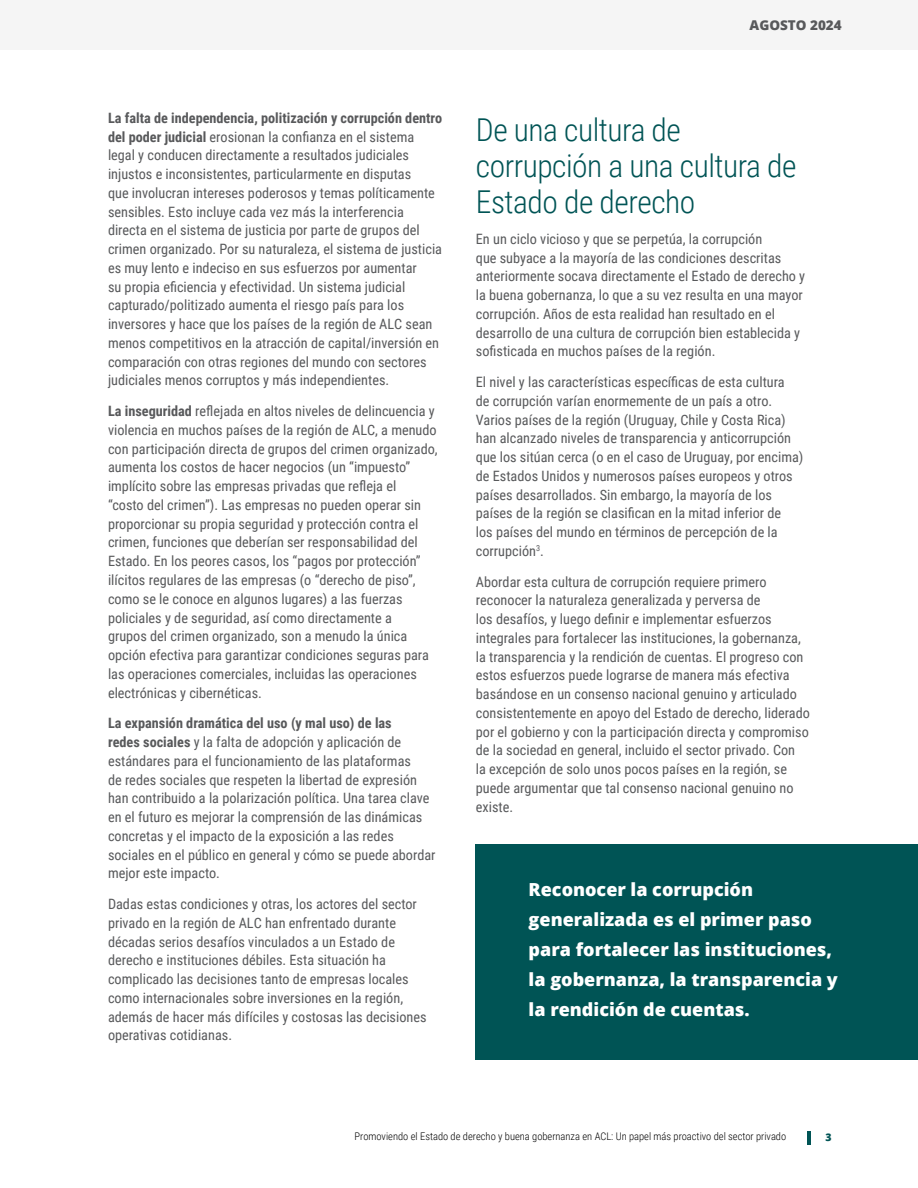
<style>
.page{position:relative;width:918px;height:1188px;background:#fff}
.page>*{position:absolute;margin:0;border:0;box-sizing:border-box;transform-origin:0 0}
.t1{font:300 31.5px/36px "Roboto Condensed";letter-spacing:-.015em;color:#005455}
.t2{font:800 18px/30px "Open Sans";color:#fff}
.t3{font:14.25px/18.8px "Roboto Condensed";color:#58595b}
.t4{font:800 13.5px "Open Sans";color:#58595b}
.t5{font:300 10.5px "Roboto Condensed";color:#000}
.t6{font:800 10.5px "Open Sans";color:#005455}
.s1{font-weight:700}
</style>
<div class="page">
<div style="left:0;top:0;width:918px;height:50px;background:#f5f5f5"></div>
<hr style="left:808px;top:1131px;width:3px;height:14px;background:#005455">
<div style="left:476px;top:844px;width:442px;height:215px;background:#005455"></div>
<p class="t3" style="left:108px;top:108px;width:336px"><span class="s1">La falta de independencia, politización y corrupción dentro del poder judicial</span> erosionan la confianza en el sistema legal y conducen directamente a resultados judiciales injustos e inconsistentes, particularmente en disputas<br>que involucran intereses poderosos y temas políticamente sensibles. Esto incluye cada vez más la interferencia directa en el sistema de justicia por parte de grupos del crimen organizado. Por su naturaleza, el sistema de justicia es muy lento e indeciso en sus esfuerzos por aumentar<br>su propia eficiencia y efectividad. Un sistema judicial capturado/politizado aumenta el riesgo país para los inversores y hace que los países de la región de ALC sean menos competitivos en la atracción de capital/inversión en comparación con otras regiones del mundo con sectores judiciales menos corruptos y más independientes.</p>
<p class="t3" style="left:108px;top:401px;width:331px"><span class="s1">La inseguridad</span> reflejada en altos niveles de delincuencia y violencia en muchos países de la región de ALC, a menudo con participación directa de grupos del crimen organizado, aumenta los costos de hacer negocios (un “impuesto” implícito sobre las empresas privadas que refleja el<br>“costo del crimen”). Las empresas no pueden operar sin proporcionar su propia seguridad y protección contra el crimen, funciones que deberían ser responsabilidad del Estado. En los peores casos, los “pagos por protección” ilícitos regulares de las empresas (o “derecho de piso”, como se le conoce en algunos lugares) a las fuerzas policiales y de seguridad, así como directamente a<br>grupos del crimen organizado, son a menudo la única opción efectiva para garantizar condiciones seguras para las operaciones comerciales, incluidas las operaciones electrónicas y cibernéticas.</p>
<p class="t3" style="left:108px;top:713px;width:329px"><span class="s1">La expansión dramática del uso (y mal uso) de las<br>redes sociales</span> y la falta de adopción y aplicación de estándares para el funcionamiento de las plataformas<br>de redes sociales que respeten la libertad de expresión han contribuido a la polarización política. Una tarea clave en el futuro es mejorar la comprensión de las dinámicas concretas y el impacto de la exposición a las redes sociales en el público en general y cómo se puede abordar mejor este impacto.</p>
<p class="t3" style="left:108px;top:894px;width:320px">Dadas estas condiciones y otras, los actores del sector privado en la región de ALC han enfrentado durante décadas serios desafíos vinculados a un Estado de derecho e instituciones débiles. Esta situación ha complicado las decisiones tanto de empresas locales como internacionales sobre inversiones en la región, además de hacer más difíciles y costosas las decisiones operativas cotidianas.</p>
<p class="t4" style="left:750px;top:15px;width:94px">AGOSTO 2024</p>
<h1 class="t1" style="left:476px;top:111px;width:322px">De una cultura de corrupción a una cultura de<br>Estado de derecho</h1>
<p class="t3" style="left:476px;top:229px;width:331px">En un ciclo vicioso y que se perpetúa, la corrupción<br>que subyace a la mayoría de las condiciones descritas anteriormente socava directamente el Estado de derecho y la buena gobernanza, lo que a su vez resulta en una mayor corrupción. Años de esta realidad han resultado en el desarrollo de una cultura de corrupción bien establecida y sofisticada en muchos países de la región.</p>
<p class="t3" style="left:476px;top:372px;width:329px">El nivel y las características específicas de esta cultura<br>de corrupción varían enormemente de un país a otro.<br>Varios países de la región (Uruguay, Chile y Costa Rica) han alcanzado niveles de transparencia y anticorrupción que los sitúan cerca (o en el caso de Uruguay, por encima) de Estados Unidos y numerosos países europeos y otros países desarrollados. Sin embargo, la mayoría de los países de la región se clasifican en la mitad inferior de<br>los países del mundo en términos de percepción de la corrupción<sup>3</sup>.</p>
<p class="t3" style="left:476px;top:572px;width:336px">Abordar esta cultura de corrupción requiere primero reconocer la naturaleza generalizada y perversa de<br>los desafíos, y luego definir e implementar esfuerzos integrales para fortalecer las instituciones, la gobernanza, la transparencia y la rendición de cuentas. El progreso con estos esfuerzos puede lograrse de manera más efectiva basándose en un consenso nacional genuino y articulado consistentemente en apoyo del Estado de derecho, liderado por el gobierno y con la participación directa y compromiso de la sociedad en general, incluido el sector privado. Con<br>la excepción de solo unos pocos países en la región, se puede argumentar que tal consenso nacional genuino no existe.</p>
<p class="t2" style="left:529px;top:874px;width:311px">Reconocer la corrupción generalizada es el primer paso para fortalecer las instituciones, la gobernanza, la transparencia y la rendición de cuentas.</p>
<p class="t5" style="left:355px;top:1129px;width:433px">Promoviendo el Estado de derecho y buena gobernanza en ACL: Un papel más proactivo del sector privado</p>
<p class="t6" style="left:826px;top:1129px;width:8px">3</p>
</div>
